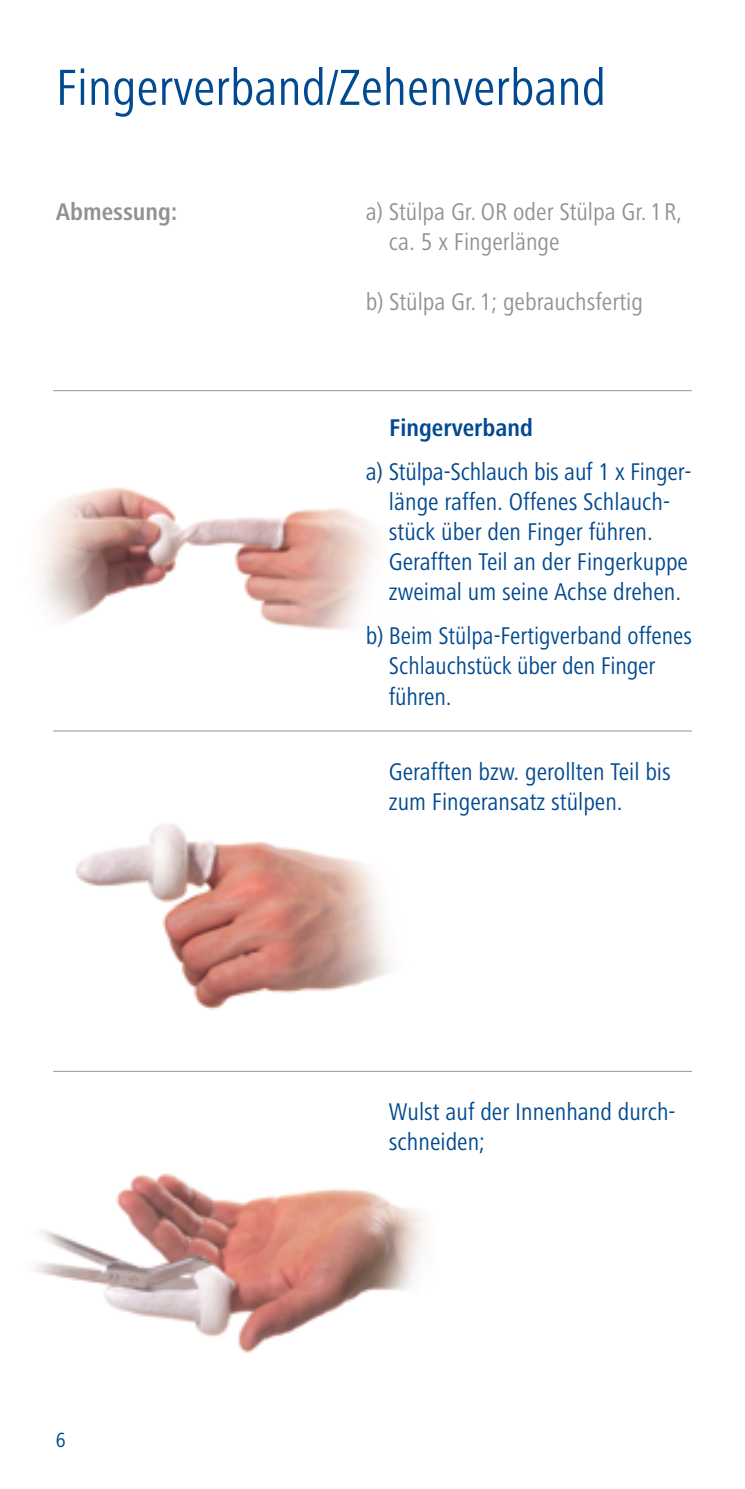
<style>
.page{position:relative;width:745px;height:1489px;background:#fff}
.page>*{position:absolute;margin:0;border:0;box-sizing:border-box;transform-origin:0 0}
.t1{font:52.5px "Hartmann";color:#014990}
.t2{font:25px/30px "Hartmann";color:#014990}
.t3{font:25px/30px "Hartmann";color:#919295}
.t4{font:700 25px "Hartmann";color:#014990}
.t5{font:700 25px "Hartmann";color:#919295}
.t6{font:21.25px "Hartmann";color:#014990}
</style>
<div class="page">
<img style="left:40px;top:391px;width:401px;height:239px">
<img style="left:53px;top:731px;width:388px;height:279px">
<img style="left:35px;top:1071px;width:403px;height:282px">
<hr style="left:53px;top:390px;width:638px;height:1px;background:#919295">
<hr style="left:53px;top:730px;width:638px;height:1px;background:#919295">
<hr style="left:53px;top:1070px;width:638px;height:1px;background:#919295">
<h1 class="t1" style="left:56px;top:67px;width:551px">Fingerverband/Zehenverband</h1>
<p class="t5" style="left:56px;top:202px;width:123px">Abmessung:</p>
<p class="t3" style="left:388px;top:199px;width:295px;text-indent:-23px">a) Stülpa Gr. OR oder Stülpa Gr. 1R, ca. 5 x Fingerlänge</p>
<p class="t3" style="left:365px;top:289px;width:278px">b) Stülpa Gr. 1; gebrauchsfertig</p>
<p class="t4" style="left:389px;top:418px;width:145px">Fingerverband</p>
<p class="t2" style="left:388px;top:459px;width:304px;text-indent:-23px">a) Stülpa-Schlauch bis auf 1 x Finger&shy;länge raffen. Offenes Schlauch&shy;stück über den Finger führen.<br>Gerafften Teil an der Fingerkuppe zweimal um seine Achse drehen.</p>
<p class="t2" style="left:388px;top:623px;width:304px;text-indent:-23px">b) Beim Stülpa-Fertigverband offenes<br>Schlauchstück über den Finger führen.</p>
<p class="t2" style="left:388px;top:758px;width:283px">Gerafften bzw. gerollten Teil bis zum Fingeransatz stülpen.</p>
<p class="t6" style="left:56px;top:1431px;width:11px">6</p>
<p class="t2" style="left:388px;top:1099px;width:288px">Wulst auf der Innenhand durch&shy;schneiden;</p>
</div>
